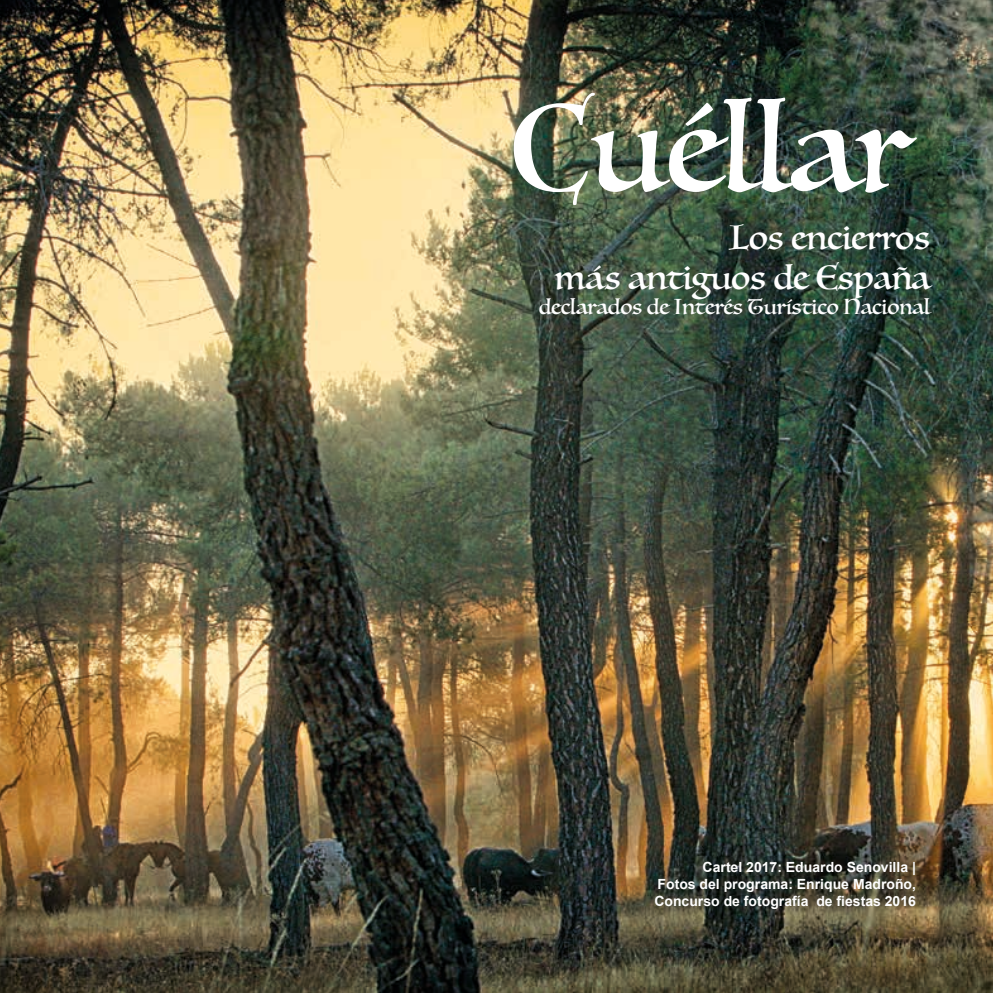
<style>
.page{position:relative;width:993px;height:993px;background:#fff}
.page>*{position:absolute;margin:0;border:0;box-sizing:border-box;transform-origin:0 0}
.t1{font:122.5px "Luminari";color:#fff}
.t2{font:33.25px/39.9px "Luminari";color:#fff;text-align:right}
.t3{font:21px "Luminari";color:#fff}
.t4{font:700 14px/16.8px "Arial";color:#fff;text-align:justify}
</style>
<div class="page">
<img style="left:0;top:0;width:992px;height:992px">
<h1 class="t1" style="left:510px;top:44px;width:402px">Cuéllar</h1>
<h2 class="t2" style="left:554px;top:217px;width:377px">Los encierros<br>más antiguos de España</h2>
<h3 class="t3" style="left:538px;top:288px;width:392px">declarados de Interés Turístico Nacional</h3>
<p class="t4" style="left:654px;top:858px;width:263px;text-indent:48px">Cartel 2017: Eduardo Senovilla | Fotos del programa: Enrique Madroño, Concurso de fotografía de fiestas 2016</p>
</div>
